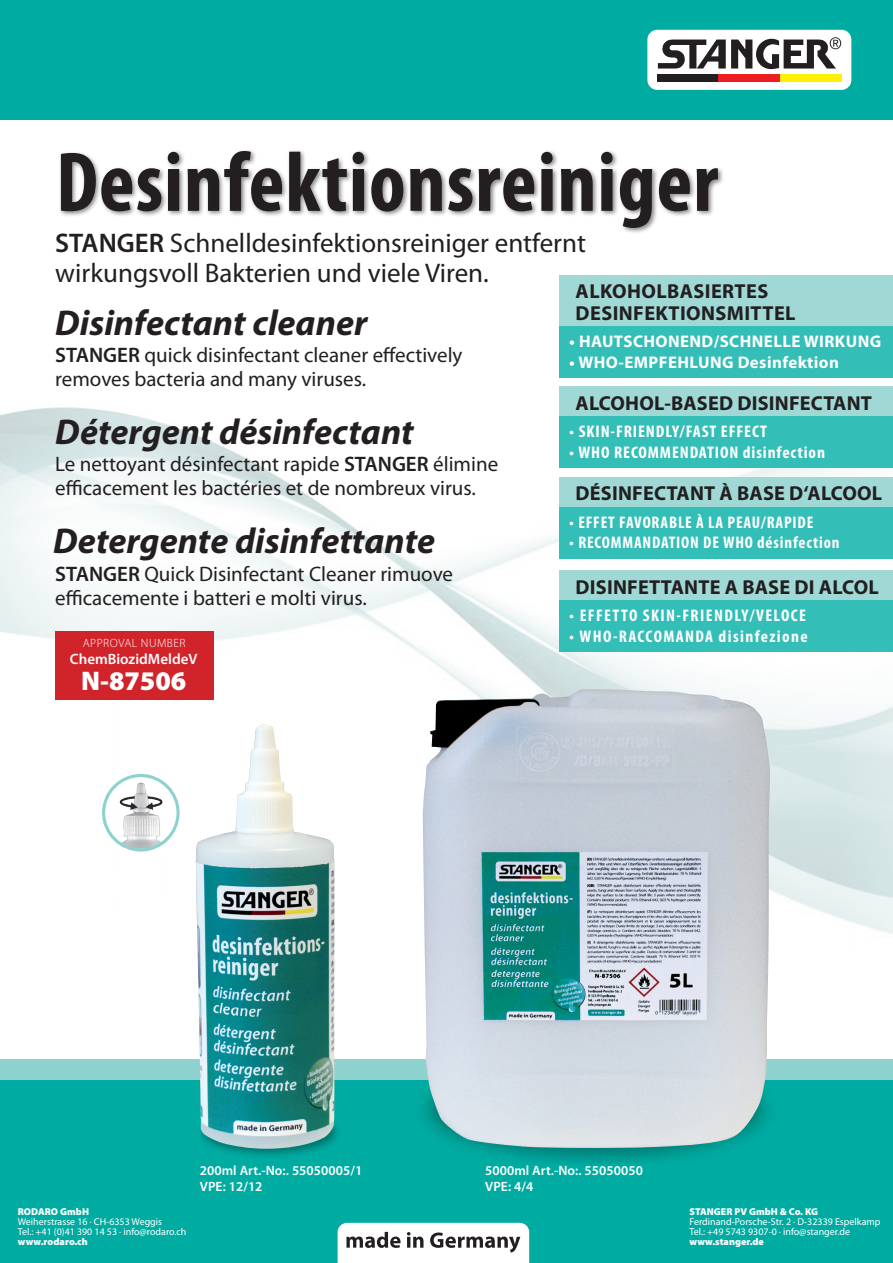
<style>
.page{position:relative;width:893px;height:1263px;background:#fff}
.page>*{position:absolute;margin:0;border:0;box-sizing:border-box;transform-origin:0 0}
.t1{font:700 condensed 85.5px "Myriad Pro";letter-spacing:.01em;color:#231f20}
.t2{font:italic 700 36px "Myriad Pro";color:#231f20}
.t3{font:27px/30px "Myriad Pro";color:#231f20}
.t4{font:900 27px "Myriad Pro";color:#fff}
.t5{font:21px/24px "Myriad Pro";color:#231f20}
.t6{font:700 20.25px/21.5px "Myriad Pro";letter-spacing:.01em;color:#231f20}
.t7{font:700 condensed 16.8px "Myriad Pro";letter-spacing:.05em;color:#fff}
.t8{font:700 16.8px "Myriad Pro";letter-spacing:.025em;color:#fff}
.t9{font:700 condensed 16.8px "Myriad Pro";letter-spacing:.05em;color:#fff;scale:1.04 1}
.t10{font:700 condensed 16.8px "Myriad Pro";letter-spacing:.08em;color:#fff}
.t11{font:600 15px "Myriad Pro";color:#fff}
.t12{font:600 13.5px/16.2px "Myriad Pro";letter-spacing:.005em;color:#fff}
.t13{font:300 12px "Myriad Pro";letter-spacing:.04em;color:#fff}
.t14{font:10.05px/10.1px "Myriad Pro";color:#fff}
.t15{font:900 10.05px "Myriad Pro";color:#fff}
.s1{font-weight:600}
</style>
<div class="page">
<div style="left:0;top:1059px;width:893px;height:183px;background:#8ed2cf"></div>
<img style="left:0;top:386px;width:893px;height:548px">
<div style="left:0;top:0;width:893px;height:119px;background:#00aca2"></div>
<div style="left:0;top:1081px;width:893px;height:182px;background:#00aca2"></div>
<div style="left:647px;top:30px;width:204px;height:60px;background:#fff;border-radius:10px"></div>
<svg style="left:658px;top:37px;width:183px;height:32px"></svg>
<div style="left:658px;top:74px;width:61px;height:7px;background:#231f20"></div>
<div style="left:780px;top:74px;width:61px;height:7px;background:#fff101"></div>
<div style="left:719px;top:74px;width:61px;height:7px;background:#ee1d23"></div>
<div style="left:58px;top:148px;width:666px;height:86px;background:#231f20;opacity:.54"></div>
<svg style="left:338px;top:1223px;width:191px;height:40px;background:#dddede"></svg>
<img style="left:196px;top:724px;width:139px;height:425px">
<img style="left:104px;top:775px;width:74px;height:74px">
<div style="left:102px;top:774px;width:78px;height:77px;border:3px solid #8ed2cf;border-radius:50%"></div>
<img style="left:423px;top:689px;width:347px;height:460px">
<div style="left:559px;top:276px;width:334px;height:51px;background:#a0d8d6"></div>
<div style="left:559px;top:327px;width:334px;height:51px;background:#33beb7"></div>
<div style="left:559px;top:387px;width:334px;height:51px;background:#a0d8d6"></div>
<div style="left:559px;top:417px;width:334px;height:51px;background:#33beb7"></div>
<div style="left:559px;top:477px;width:334px;height:51px;background:#a0d8d6"></div>
<div style="left:559px;top:507px;width:334px;height:51px;background:#33beb7"></div>
<div style="left:559px;top:571px;width:334px;height:51px;background:#a0d8d6"></div>
<div style="left:559px;top:601px;width:334px;height:51px;background:#33beb7"></div>
<div style="left:55px;top:632px;width:158px;height:68px;background:#d1232a"></div>
<h1 class="t1" style="left:56px;top:151px;width:664px">Desinfektionsreiniger</h1>
<p class="t3" style="left:55px;top:230px;width:532px"><span class="s1">STANGER</span> Schnelldesinfektionsreiniger entfernt wirkungsvoll Bakterien und viele Viren.</p>
<h2 class="t2" style="left:55px;top:309px;width:314px">Disinfectant cleaner</h2>
<p class="t5" style="left:55px;top:345px;width:409px"><span class="s1">STANGER</span> quick disinfectant cleaner effectively removes bacteria and many viruses.</p>
<h2 class="t2" style="left:55px;top:418px;width:360px">Détergent désinfectant</h2>
<p class="t6" style="left:576px;top:280px;width:221px">ALKOHOLBASIERTES<br>DESINFEKTIONSMITTEL</p>
<p class="t8" style="left:569px;top:331px;width:313px">• HAUTSCHONEND/SCHNELLE WIRKUNG</p>
<p class="t8" style="left:569px;top:351px;width:271px">• WHO-EMPFEHLUNG Desinfektion</p>
<p class="t6" style="left:576px;top:391px;width:298px">ALCOHOL-BASED DISINFECTANT</p>
<p class="t9" style="left:569px;top:421px;width:192px">• SKIN-FRIENDLY/FAST EFFECT</p>
<p class="t9" style="left:569px;top:442px;width:247px">• WHO RECOMMENDATION disinfection</p>
<p class="t5" style="left:55px;top:453px;width:444px">Le nettoyant désinfectant rapide <span class="s1">STANGER</span> élimine efficacement les bactéries et de nombreux virus.</p>
<p class="t6" style="left:576px;top:482px;width:308px">DÉSINFECTANT À BASE D‘ALCOOL</p>
<h2 class="t2" style="left:53px;top:527px;width:383px">Detergente disinfettante</h2>
<p class="t5" style="left:55px;top:564px;width:399px"><span class="s1">STANGER</span> Quick Disinfectant Cleaner rimuove efficacemente i batteri e molti virus.</p>
<p class="t13" style="left:83px;top:636px;width:104px">APPROVAL NUMBER</p>
<p class="t11" style="left:70px;top:650px;width:129px">ChemBiozidMeldeV</p>
<p class="t4" style="left:81px;top:670px;width:107px">N-87506</p>
<p class="t7" style="left:569px;top:512px;width:246px">• EFFET FAVORABLE À LA PEAU/RAPIDE</p>
<p class="t7" style="left:569px;top:532px;width:272px">• RECOMMANDATION DE WHO désinfection</p>
<p class="t6" style="left:576px;top:575px;width:305px">DISINFETTANTE A BASE DI ALCOL</p>
<p class="t10" style="left:569px;top:605px;width:238px">• EFFETTO SKIN-FRIENDLY/VELOCE</p>
<p class="t10" style="left:569px;top:625px;width:240px">• WHO-RACCOMANDA disinfezione</p>
<p class="t15" style="left:18px;top:1208px;width:73px">RODARO GmbH</p>
<p class="t14" style="left:18px;top:1217px;width:170px">Weiherstrasse 16 · CH-6353 Weggis<br>Tel.: +41 (0)41 390 14 53 · info@rodaro.ch</p>
<p class="t15" style="left:18px;top:1238px;width:71px">www.rodaro.ch</p>
<p class="t12" style="left:200px;top:1162px;width:164px">200ml Art.-No:. 55050005/1<br>VPE: 12/12</p>
<p class="t12" style="left:485px;top:1162px;width:159px">5000ml Art.-No:. 55050050<br>VPE: 4/4</p>
<p class="t15" style="left:689px;top:1208px;width:130px">STANGER PV GmbH &amp; Co. KG</p>
<p class="t14" style="left:689px;top:1217px;width:193px">Ferdinand-Porsche-Str. 2 · D-32339 Espelkamp<br>Tel.: +49 5743 9307-0 · info@stanger.de</p>
<p class="t15" style="left:689px;top:1238px;width:76px">www.stanger.de</p>
</div>
